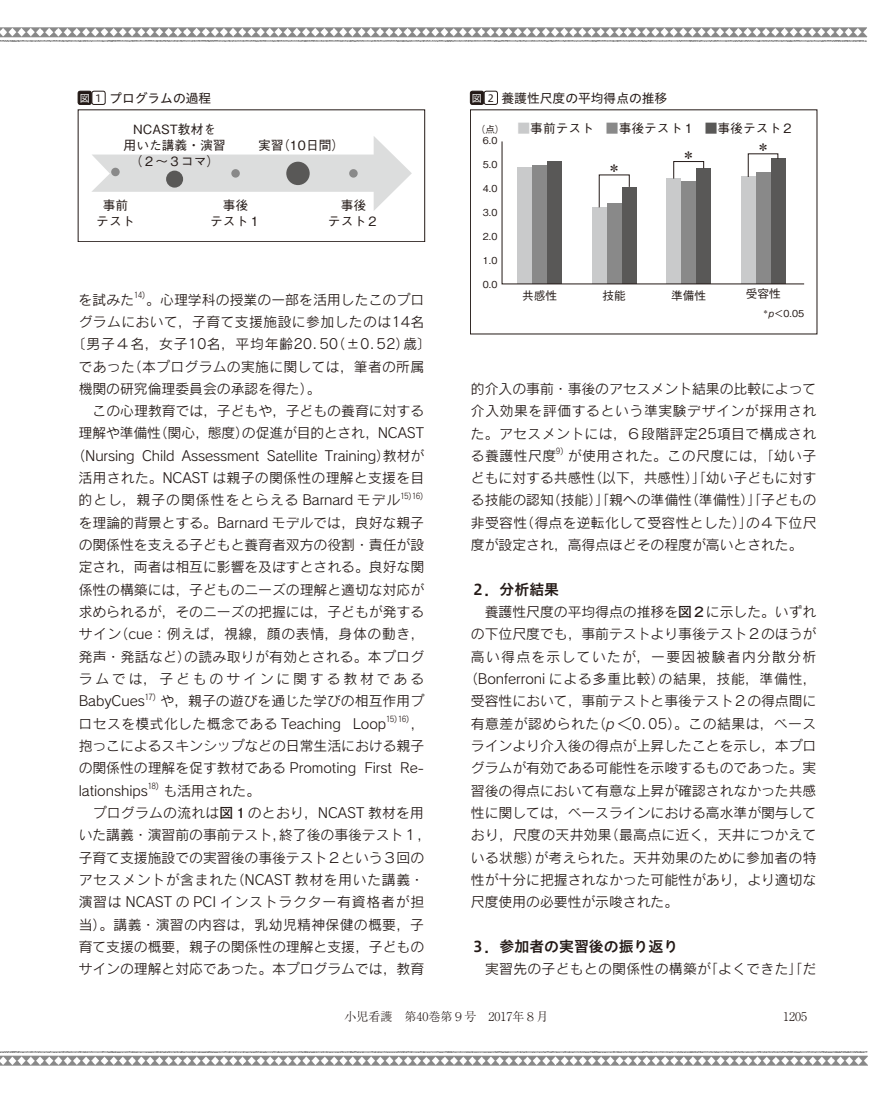
<style>
.page{position:relative;width:893px;height:1093px;background:#fff}
.page>*{position:absolute;margin:0;border:0;box-sizing:border-box;transform-origin:0 0}
.t1{font:14.85px "Hiragino UD Sans Std W6";color:#231916}
.t2{font:13.8px/22.4px "Rodin Pro N M";color:#231916;text-align:justify}
.t3{font:13.8px "Rodin Pro N M";letter-spacing:.025em;color:#231916}
.t4{font:13.8px "Rodin Pro N M";letter-spacing:.035em;color:#231916}
.t5{font:13.8px "Rodin Pro N M";letter-spacing:.06em;color:#231916}
.t6{font:13.8px "Rodin Pro N M";letter-spacing:.03em;color:#231916}
.t7{font:13.8px "Rodin Pro N M";letter-spacing:.07em;color:#231916}
.t8{font:13.8px "Rodin Pro N M";letter-spacing:.095em;color:#231916}
.t9{font:500 12.75px/15.9px "Gothic BBB Pr 6 N";color:#231916;text-align:center}
.t10{font:12.75px "Hiragino UD Sans Std W4";color:#231916}
.t11{font:300 12px "Ryumin Pr 6 N";color:#231916}
.t12{font:500 11.7px "Gothic BBB Pr 6 N";color:#231916}
.t13{font:500 9.6px/11.7px "Gothic BBB Pr 6 N";color:#231916;text-align:center}
.t14{font:8.1px "Rodin Pro N M";color:#231916}
.s1{font-size:10.05px;color:#fff}
.s2{font-size:10.05px}
.s3{font-family:"Futo Go B101 Pr 6 N";font-weight:700}
.s4{color:#c9cacb}
.s5{color:#898989}
.s6{color:#595857}
</style>
<div class="page">
<img style="left:0;top:1051px;width:868px;height:15px">
<img style="left:0;top:27px;width:868px;height:15px">
<div style="left:78px;top:91px;width:13px;height:13px;background:#231916;border-radius:2px"></div>
<div style="left:78px;top:91px;width:14px;height:14px;border:1px solid #231916;border-radius:2px"></div>
<div style="left:92px;top:91px;width:13px;height:14px;border:1px solid #231916;border-radius:2px"></div>
<svg style="left:92px;top:136px;width:320px;height:75px"></svg>
<div style="left:111px;top:168px;width:9px;height:8px;background:#898989;border-radius:50%"></div>
<div style="left:231px;top:169px;width:9px;height:9px;background:#898989;border-radius:50%"></div>
<div style="left:349px;top:169px;width:9px;height:9px;background:#898989;border-radius:50%"></div>
<div style="left:166px;top:171px;width:17px;height:17px;background:#595857;border-radius:50%"></div>
<div style="left:286px;top:162px;width:24px;height:23px;background:#595857;border-radius:50%"></div>
<div style="left:78px;top:109px;width:347px;height:133px;border:1px solid #231916"></div>
<div style="left:470px;top:91px;width:14px;height:13px;background:#231916;border-radius:2px"></div>
<div style="left:470px;top:91px;width:14px;height:14px;border:1px solid #231916;border-radius:2px"></div>
<div style="left:484px;top:91px;width:14px;height:14px;border:1px solid #231916;border-radius:2px"></div>
<svg style="left:501px;top:141px;width:304px;height:144px"></svg>
<svg style="left:599px;top:174px;width:31px;height:34px"></svg>
<svg style="left:673px;top:161px;width:31px;height:18px"></svg>
<svg style="left:748px;top:153px;width:30px;height:25px"></svg>
<p class="t10" style="left:80px;top:88px;width:133px"><span class="s1">図</span><span class="s2">１</span>プログラムの過程</p>
<p class="t9" style="left:124px;top:120px;width:104px">NCAST教材を<br>用いた講義・演習（２～３コマ）</p>
<p class="t9" style="left:258px;top:136px;width:88px">実習（10日間）</p>
<p class="t9" style="left:96px;top:196px;width:40px">事前テスト</p>
<p class="t9" style="left:210px;top:196px;width:53px">事後<br>テスト１</p>
<p class="t9" style="left:328px;top:196px;width:53px">事後<br>テスト２</p>
<p class="t2" style="left:79px;top:288px;width:57px">を試みた</p>
<p class="t14" style="left:134px;top:289px;width:14px">14）</p>
<p class="t2" style="left:146px;top:288px;width:279px">。心理学科の授業の一部を活用したこのプロ</p>
<p class="t6" style="left:79px;top:313px;width:347px">グラムにおいて，子育て支援施設に参加したのは14名</p>
<p class="t4" style="left:72px;top:335px;width:361px">〔男子４名，女子10名，平均年齢20.50（±0.52）歳〕</p>
<p class="t3" style="left:79px;top:357px;width:347px">であった（本プログラムの実施に関しては，筆者の所属</p>
<p class="t2" style="left:79px;top:377px;width:243px">機関の研究倫理委員会の承認を得た）。</p>
<p class="t2" style="left:79px;top:399px;width:347px">　この心理教育では，子どもや，子どもの養育に対する</p>
<p class="t2" style="left:79px;top:422px;width:347px">理解や準備性（関心，態度）の促進が目的とされ，NCAST</p>
<p class="t2" style="left:72px;top:444px;width:354px">（Nursing Child Assessment Satellite Training）教材が</p>
<p class="t3" style="left:79px;top:469px;width:347px">活用された。NCAST は親子の関係性の理解と支援を目</p>
<p class="t7" style="left:79px;top:491px;width:323px">的とし，親子の関係性をとらえる Barnard モデル</p>
<p class="t14" style="left:400px;top:490px;width:25px">15）16）</p>
<p class="t2" style="left:79px;top:511px;width:347px">を理論的背景とする。Barnard モデルでは，良好な親子の関係性を支える子どもと養育者双方の役割・責任が設定され，両者は相互に影響を及ぼすとされる。良好な関係性の構築には，子どものニーズの理解と適切な対応が求められるが，そのニーズの把握には，子どもが発するサイン（cue：例えば，視線，顔の表情，身体の動き，発声・発話など）の読み取りが有効とされる。本プログラムでは，子どものサインに関する教材であるBabyCues</p>
<p class="t14" style="left:145px;top:691px;width:14px">17）</p>
<p class="t2" style="left:79px;top:689px;width:347px;text-indent:82px">や，親子の遊びを通じた学びの相互作用プロセスを模式化した概念である Teaching Loop</p>
<p class="t14" style="left:386px;top:714px;width:26px">15）16）</p>
<p class="t2" style="left:79px;top:712px;width:347px;text-indent:332px">，抱っこによるスキンシップなどの日常生活における親子の関係性の理解を促す教材である Promoting First Re&shy;lationships</p>
<p class="t14" style="left:148px;top:781px;width:14px">18）</p>
<p class="t2" style="left:79px;top:779px;width:354px;text-align:left;text-indent:85px">も活用された。<br>　プログラムの流れは<span class="s3">図１</span>のとおり，NCAST 教材を用いた講義・演習前の事前テスト，終了後の事後テスト１，子育て支援施設での実習後の事後テスト２という３回のアセスメントが含まれた（NCAST 教材を用いた講義・演習は NCAST の PCI インストラクター有資格者が担当）。講義・演習の内容は，乳幼児精神保健の概要，子育て支援の概要，親子の関係性の理解と支援，子どものサインの理解と対応であった。本プログラムでは，教育</p>
<p class="t10" style="left:472px;top:88px;width:197px"><span class="s1">図</span><span class="s2">２</span>養護性尺度の平均得点の推移</p>
<p class="t13" style="left:476px;top:123px;width:30px">（点）<br>6.0</p>
<p class="t13" style="left:483px;top:158px;width:16px">5.0</p>
<p class="t13" style="left:483px;top:182px;width:16px">4.0</p>
<p class="t13" style="left:483px;top:206px;width:16px">3.0</p>
<p class="t13" style="left:483px;top:230px;width:16px">2.0</p>
<p class="t13" style="left:483px;top:254px;width:16px">1.0</p>
<p class="t13" style="left:483px;top:277px;width:16px">0.0</p>
<p class="t9" style="left:517px;top:119px;width:278px"><span class="s4">■</span>事前テスト <span class="s5">■</span>事後テスト１ <span class="s6">■</span>事後テスト２</p>
<p class="t9" style="left:757px;top:138px;width:14px">＊</p>
<p class="t9" style="left:682px;top:146px;width:14px">＊</p>
<p class="t9" style="left:608px;top:159px;width:14px">＊</p>
<p class="t12" style="left:522px;top:286px;width:37px">共感性</p>
<p class="t12" style="left:602px;top:286px;width:25px">技能</p>
<p class="t12" style="left:671px;top:287px;width:37px">準備性</p>
<p class="t12" style="left:746px;top:284px;width:37px">受容性</p>
<p class="t13" style="left:763px;top:307px;width:43px"><sup>＊</sup>p＜0.05</p>
<p class="t2" style="left:471px;top:377px;width:347px">的介入の事前・事後のアセスメント結果の比較によって介入効果を評価するという準実験デザインが採用された。アセスメントには，６段階評定25項目で構成される養護性尺度</p>
<p class="t14" style="left:556px;top:446px;width:10px">9）</p>
<p class="t2" style="left:471px;top:444px;width:347px;text-indent:97px">が使用された。この尺度には，「幼い子どもに対する共感性（以下，共感性）」「幼い子どもに対する技能の認知（技能）」「親への準備性（準備性）」「子どもの非受容性（得点を逆転化して受容性とした）」の４下位尺度が設定され，高得点ほどその程度が高いとされた。</p>
<p class="t1" style="left:473px;top:578px;width:87px">2 ．分析結果</p>
<p class="t2" style="left:471px;top:600px;width:347px">　養護性尺度の平均得点の推移を<span class="s3">図２</span>に示した。いずれ</p>
<p class="t2" style="left:471px;top:622px;width:347px">の下位尺度でも，事前テストより事後テスト２のほうが</p>
<p class="t8" style="left:471px;top:648px;width:347px">高い得点を示していたが，一要因被験者内分散分析</p>
<p class="t5" style="left:464px;top:670px;width:354px">（Bonferroni による多重比較）の結果，技能，準備性，</p>
<p class="t2" style="left:471px;top:689px;width:347px">受容性において，事前テストと事後テスト２の得点間に</p>
<p class="t4" style="left:471px;top:714px;width:347px">有意差が認められた（p ≪0.05）。この結果は，ベース</p>
<p class="t2" style="left:471px;top:734px;width:347px">ラインより介入後の得点が上昇したことを示し，本プロ</p>
<p class="t2" style="left:471px;top:756px;width:347px">グラムが有効である可能性を示唆するものであった。実</p>
<p class="t2" style="left:471px;top:779px;width:347px">習後の得点において有意な上昇が確認されなかった共感</p>
<p class="t2" style="left:471px;top:801px;width:347px">性に関しては，ベースラインにおける高水準が関与して</p>
<p class="t3" style="left:471px;top:826px;width:347px">おり，尺度の天井効果（最高点に近く，天井につかえて</p>
<p class="t3" style="left:471px;top:848px;width:347px">いる状態）が考えられた。天井効果のために参加者の特</p>
<p class="t2" style="left:471px;top:868px;width:347px">性が十分に把握されなかった可能性があり，より適切な</p>
<p class="t2" style="left:471px;top:890px;width:209px">尺度使用の必要性が示唆された。</p>
<p class="t1" style="left:473px;top:935px;width:206px">3 ．参加者の実習後の振り返り</p>
<p class="t3" style="left:471px;top:960px;width:347px">　実習先の子どもとの関係性の構築が「よくできた」「だ</p>
<p class="t11" style="left:344px;top:1007px;width:206px">小児看護　第40巻第９号　2017年８月</p>
<p class="t11" style="left:783px;top:1007px;width:25px">1205</p>
</div>
